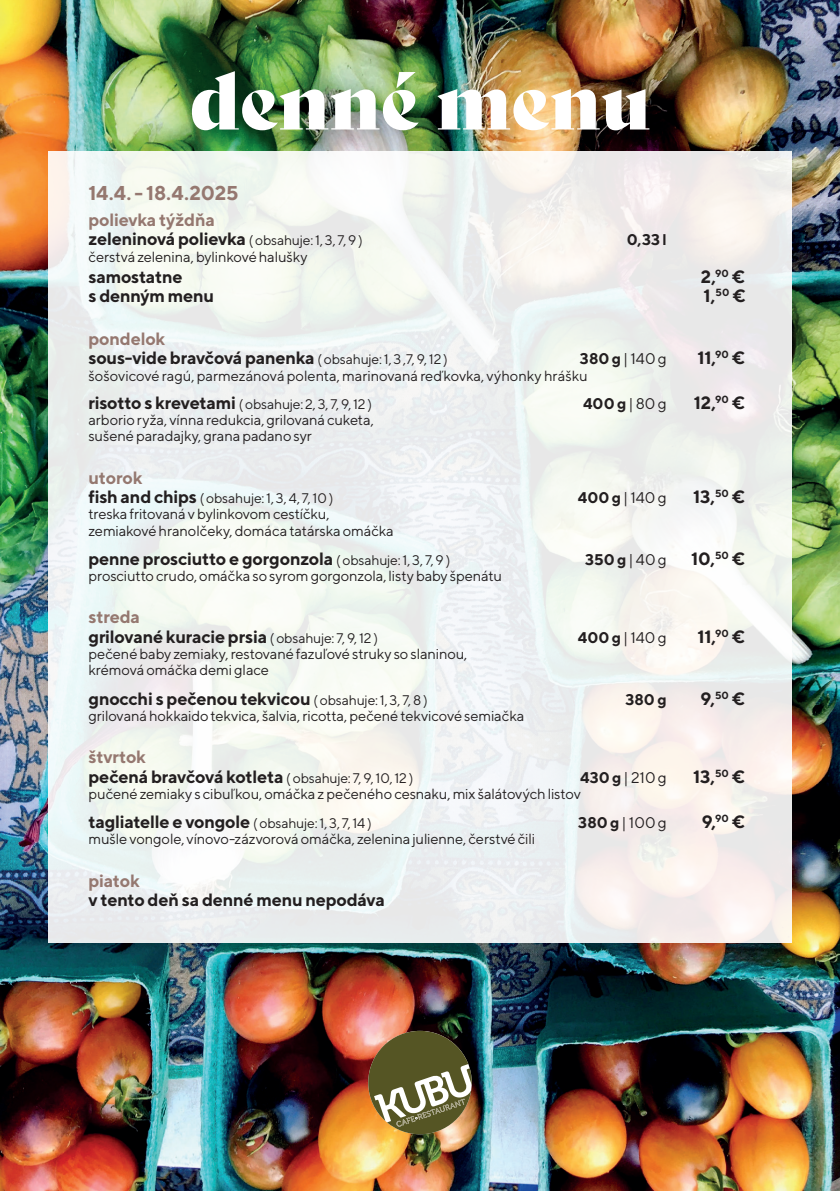
<style>
.page{position:relative;width:840px;height:1191px;background:#fff}
.page>*{position:absolute;margin:0;border:0;box-sizing:border-box;transform-origin:0 0}
.t1{font:77.8px "Bely Display";color:#fff}
.t2{font:700 20px "TT Norms";letter-spacing:-.01em;color:#957870}
.t3{font:700 17.8px/19.4px "TT Norms";letter-spacing:-.015em;color:#231f20}
.t4{font:700 17.8px "TT Norms";letter-spacing:-.015em;color:#957870}
.t5{font:15.4px "TT Norms";color:#231f20}
.t6{font:700 15.4px "TT Norms";color:#231f20}
.t7{font:14.6px/16.2px "TT Norms";letter-spacing:-.01em;color:#231f20}
.t8{font:14px "TT Norms";letter-spacing:-.015em;color:#231f20}
.s1{color:#957870}
.s2{font-weight:400;font-size:14px}
.s3{font-weight:700}
.s4{font-weight:700;font-size:17.8px}
.s5{font-weight:400}
</style>
<div class="page">
<img style="left:0;top:0;width:839px;height:1191px">
<div style="left:48px;top:152px;width:743px;height:791px;background:linear-gradient(to right,#eff5f3,#f2f0ee)"></div>
<svg style="left:368px;top:1030px;width:103px;height:104px;background:#82774f"></svg>
<h1 class="t1" style="left:189px;top:39px;width:463px">denné menu</h1>
<h2 class="t2" style="left:88px;top:180px;width:151px">14.4. - 18.4.2025</h2>
<p class="t3" style="left:88px;top:209px;width:276px"><span class="s1">polievka týždňa<br></span>zeleninová polievka <span class="s2">( obsahuje: 1, 3, 7, 9 )</span></p>
<p class="t6" style="left:626px;top:230px;width:41px">0,33 l</p>
<p class="t7" style="left:88px;top:248px;width:221px">čerstvá zelenina, bylinkové halušky</p>
<p class="t3" style="left:88px;top:266px;width:95px">samostatne</p>
<p class="t3" style="left:700px;top:266px;width:46px">2,<sup>90</sup> €</p>
<p class="t3" style="left:88px;top:286px;width:127px">s denným menu</p>
<p class="t3" style="left:703px;top:286px;width:44px">1,<sup>50</sup> €</p>
<p class="t3" style="left:88px;top:328px;width:360px"><span class="s1">pondelok<br></span>sous-vide bravčová panenka <span class="s2">( obsahuje: 1, 3 ,7, 9, 12 )</span></p>
<p class="t5" style="left:579px;top:349px;width:88px"><span class="s3">380 g</span> | 140 g</p>
<p class="t3" style="left:697px;top:348px;width:49px">11,<sup>90</sup> €</p>
<p class="t7" style="left:88px;top:367px;width:500px">šošovicové ragú, parmezánová polenta, marinovaná reďkovka, výhonky hrášku</p>
<p class="t8" style="left:88px;top:395px;width:285px"><span class="s4">risotto s krevetami</span> ( obsahuje: 2, 3, 7, 9, 12 )</p>
<p class="t6" style="left:582px;top:393px;width:85px">400 g <span class="s5">| 80 g</span></p>
<p class="t3" style="left:693px;top:392px;width:53px">12,<sup>90</sup> €</p>
<p class="t7" style="left:88px;top:411px;width:287px">arborio ryža, vínna redukcia, grilovaná cuketa, sušené paradajky, grana padano syr</p>
<p class="t4" style="left:88px;top:466px;width:55px">utorok</p>
<p class="t8" style="left:88px;top:489px;width:246px"><span class="s4">fish and chips</span> ( obsahuje: 1, 3, 4, 7, 10 )</p>
<p class="t5" style="left:577px;top:488px;width:90px"><span class="s3">400 g</span> | 140 g</p>
<p class="t3" style="left:692px;top:486px;width:54px">13,<sup>50</sup> €</p>
<p class="t7" style="left:88px;top:506px;width:306px">treska fritovaná v bylinkovom cestíčku, zemiakové hranolčeky, domáca tatárska omáčka</p>
<p class="t3" style="left:88px;top:548px;width:363px">penne prosciutto e gorgonzola <span class="s2">( obsahuje: 1, 3, 7, 9 )</span></p>
<p class="t6" style="left:585px;top:549px;width:83px">350 g <span class="s5">| 40 g</span></p>
<p class="t3" style="left:690px;top:548px;width:56px">10,<sup>50</sup> €</p>
<p class="t7" style="left:88px;top:567px;width:415px">prosciutto crudo, omáčka so syrom gorgonzola, listy baby špenátu</p>
<p class="t3" style="left:88px;top:607px;width:291px"><span class="s1">streda<br></span>grilované kuracie prsia <span class="s2">( obsahuje: 7, 9, 12 )</span></p>
<p class="t5" style="left:577px;top:628px;width:90px"><span class="s3">400 g</span> | 140 g</p>
<p class="t3" style="left:697px;top:626px;width:49px">11,<sup>90</sup> €</p>
<p class="t7" style="left:88px;top:645px;width:380px">pečené baby zemiaky, restované fazuľové struky so slaninou, krémová omáčka demi glace</p>
<p class="t3" style="left:88px;top:688px;width:340px">gnocchi s pečenou tekvicou <span class="s2">( obsahuje: 1, 3, 7, 8 )</span></p>
<p class="t6" style="left:625px;top:689px;width:43px">380 g</p>
<p class="t3" style="left:700px;top:688px;width:46px">9,<sup>50</sup> €</p>
<p class="t7" style="left:88px;top:707px;width:437px">grilovaná hokkaido tekvica, šalvia, ricotta, pečené tekvicové semiačka</p>
<p class="t3" style="left:88px;top:747px;width:326px"><span class="s1">štvrtok<br></span>pečená bravčová kotleta <span class="s2">( obsahuje: 7, 9, 10, 12 )</span></p>
<p class="t5" style="left:579px;top:768px;width:88px"><span class="s3">430 g</span> | 210 g</p>
<p class="t3" style="left:692px;top:766px;width:54px">13,<sup>50</sup> €</p>
<p class="t7" style="left:88px;top:785px;width:493px">pučené zemiaky s cibuľkou, omáčka z pečeného cesnaku, mix šalátových listov</p>
<p class="t3" style="left:88px;top:811px;width:285px">tagliatelle e vongole <span class="s2">( obsahuje: 1, 3, 7, 14 )</span></p>
<p class="t5" style="left:578px;top:813px;width:90px"><span class="s3">380 g</span> | 100 g</p>
<p class="t3" style="left:701px;top:811px;width:45px">9,<sup>90</sup> €</p>
<p class="t7" style="left:88px;top:831px;width:448px">mušle vongole, vínovo-zázvorová omáčka, zelenina julienne, čerstvé čili</p>
<p class="t4" style="left:88px;top:869px;width:53px">piatok</p>
<p class="t3" style="left:88px;top:890px;width:298px">v tento deň sa denné menu nepodáva</p>
</div>
